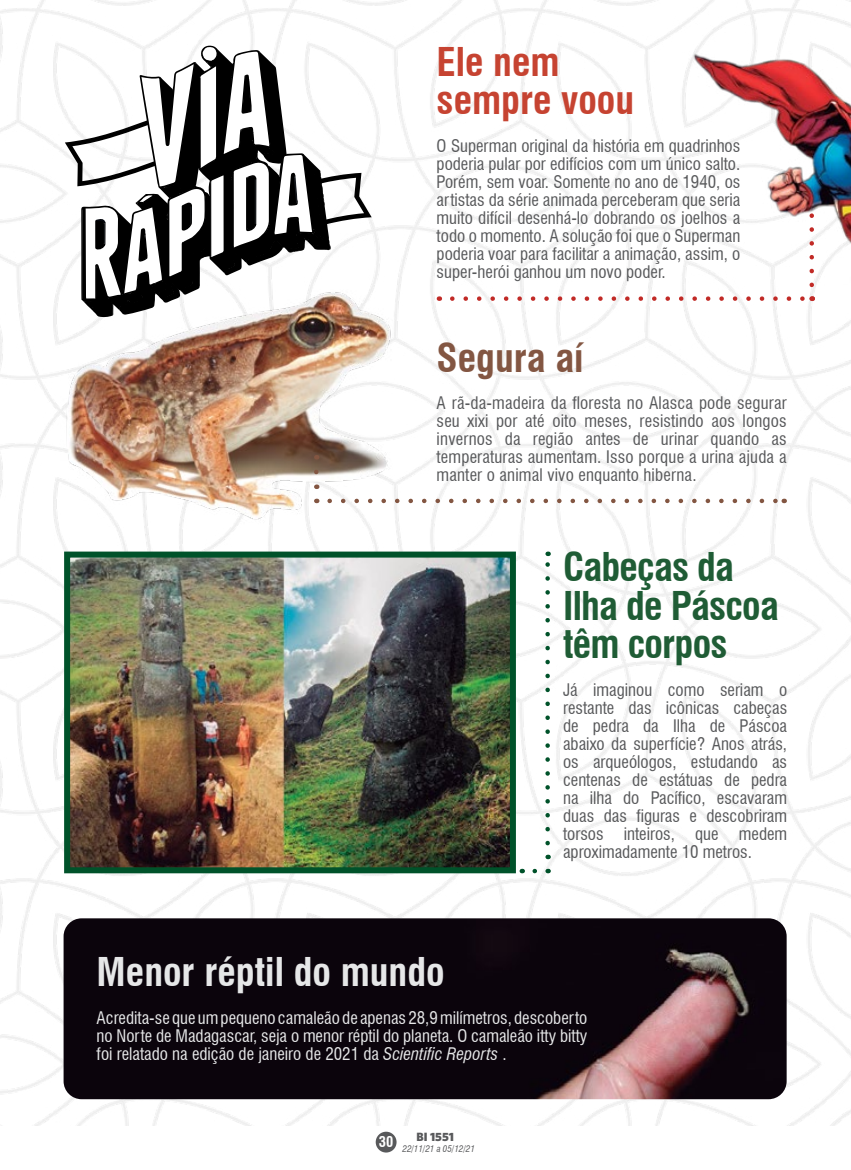
<style>
.page{position:relative;width:851px;height:1170px;background:#fff}
.page>*{position:absolute;margin:0;border:0;box-sizing:border-box;transform-origin:0 0}
.t1{font:700 condensed 38.7px/38.7px "Swiss 721 BT";letter-spacing:-.02em;color:#1f5c35}
.t2{font:700 condensed 38.7px "Swiss 721 BT";color:#e6e7e8}
.t3{font:700 condensed 38.7px/38.7px "Swiss 721 BT";color:#c64331}
.t4{font:700 condensed 38.7px "Swiss 721 BT";color:#835642}
.t5{font:condensed 16.95px/18px "Swiss 721 BT";color:#58595b;text-align:justify}
.t6{font:condensed 16.95px/18px "Swiss 721 BT";color:#e6e7e8;text-align:justify}
.t7{font:700 condensed 14.4px "Swiss 721 BT";color:#fff}
.t8{font:900 12px "Whitney HTF";color:#58595b}
.t9{font:italic condensed 9px "Swiss 721 BT";color:#58595b}
.s1{font-style:italic}
</style>
<div class="page">
<div style="left:375px;top:1131px;width:21px;height:21px;background:#58595b;border-radius:50%"></div>
<img style="left:0;top:0;width:850px;height:1125px">
<svg style="left:65px;top:46px;width:306px;height:190px"></svg>
<svg style="left:452px;top:296px;width:227px;height:5px"></svg>
<img style="left:42px;top:236px;width:369px;height:310px">
<svg style="left:329px;top:498px;width:448px;height:5px"></svg>
<svg style="left:314px;top:455px;width:4px;height:17px"></svg>
<img style="left:64px;top:918px;width:722px;height:181px">
<img style="left:71px;top:558px;width:438px;height:308px">
<div style="left:64px;top:551px;width:452px;height:322px;border:6px solid #00522a"></div>
<svg style="left:534px;top:868px;width:7px;height:5px"></svg>
<svg style="left:545px;top:551px;width:5px;height:292px"></svg>
<img style="left:679px;top:0;width:171px;height:358px">
<h1 class="t3" style="left:436px;top:42px;width:199px">Ele nem sempre voou</h1>
<p class="t5" style="left:436px;top:137px;width:305px">O Superman original da história em quadrinhos poderia pular por edifícios com um único salto.<br>Porém, sem voar. Somente no ano de 1940, os artistas da série animada perceberam que seria muito difícil desenhá-lo dobrando os joelhos a todo o momento. A solução foi que o Superman poderia voar para facilitar a animação, assim, o super-herói ganhou um novo poder.</p>
<h1 class="t4" style="left:436px;top:334px;width:148px">Segura aí</h1>
<p class="t5" style="left:436px;top:394px;width:351px">A rã-da-madeira da floresta no Alasca pode segurar seu xixi por até oito meses, resistindo aos longos invernos da região antes de urinar quando as temperaturas aumentam. Isso porque a urina ajuda a manter o animal vivo enquanto hiberna.</p>
<h1 class="t1" style="left:563px;top:547px;width:217px">Cabeças da<br>Ilha de Páscoa têm corpos</h1>
<p class="t5" style="left:563px;top:680px;width:225px">Já imaginou como seriam o restante das icônicas cabeças de pedra da Ilha de Páscoa abaixo da superfície? Anos atrás, os arqueólogos, estudando as centenas de estátuas de pedra na ilha do Pacífico, escavaram duas das figuras e descobriram torsos inteiros, que medem aproximadamente 10 metros.</p>
<h1 class="t2" style="left:97px;top:948px;width:349px">Menor réptil do mundo</h1>
<p class="t6" style="left:97px;top:1008px;width:492px">Acredita-se que um pequeno camaleão de apenas 28,9 milímetros, descoberto no Norte de Madagascar, seja o menor réptil do planeta. O camaleão itty bitty foi relatado na edição de janeiro de 2021 da <span class="s1">Scientific Reports</span> .</p>
<p class="t7" style="left:379px;top:1133px;width:16px">30</p>
<p class="t8" style="left:416px;top:1128px;width:39px">BI 1551</p>
<p class="t9" style="left:402px;top:1143px;width:74px">22/11/21 a 05/12/21</p>
</div>
